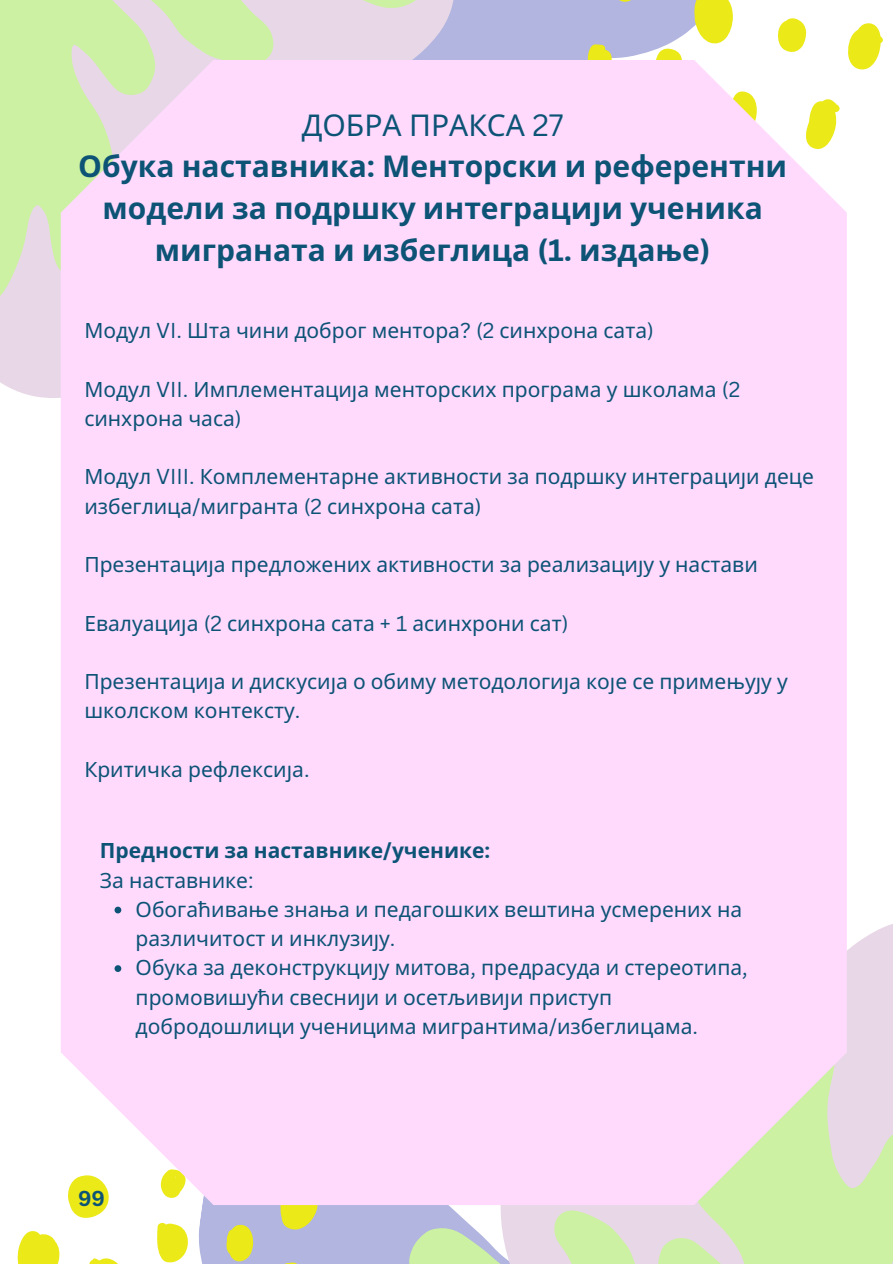
<style>
.page{position:relative;width:893px;height:1264px;background:#fff}
.page>*{position:absolute;margin:0;border:0;box-sizing:border-box;transform-origin:0 0}
.t1{font:700 30px/41.7px "Noto Sans";color:#0c5376;text-align:center}
.t2{font:21px/29.2px "Noto Sans";color:#0c5376}
.t3{font:700 21px "Noto Sans";color:#0c5376}
.t4{font:700 21px "Canva Sans";color:#0c5376}
.s1{font-weight:400}
.s2{font-family:"Canva Sans";font-weight:400}
.s3{font-family:"Canva Sans"}
</style>
<div class="page">
<svg style="left:846px;top:884px;width:46px;height:74px"></svg>
<svg style="left:804px;top:958px;width:88px;height:305px;background:#dce2ca"></svg>
<div style="left:479px;top:0;width:108px;height:60px;background:#b1b5df"></div>
<svg style="left:360px;top:1204px;width:444px;height:59px;background:#d3ddcb"></svg>
<svg style="left:263px;top:0;width:216px;height:60px;background:#dcd2e2"></svg>
<svg style="left:0;top:0;width:263px;height:352px;background:#d3eab5"></svg>
<svg style="left:17px;top:1204px;width:314px;height:59px"></svg>
<svg style="left:587px;top:0;width:296px;height:70px"></svg>
<div style="left:61px;top:60px;width:785px;height:1144px;background:#ffdafd"></div>
<svg style="left:114px;top:906px;width:7px;height:7px"></svg>
<svg style="left:114px;top:965px;width:7px;height:6px"></svg>
<p class="t1" style="left:78px;top:103px;width:710px"><span class="s1">ДОБРА ПРАКСА</span> <span class="s2">27<br></span>Обука наставника<span class="s3">:</span> Менторски и референтни модели за подршку интеграцији ученика миграната и избеглица <span class="s3">(1.</span> издање<span class="s3">)</span></p>
<p class="t2" style="left:84px;top:315px;width:571px">Модул <span class="s3">VI.</span> Шта чини доброг ментора<span class="s3">? (2</span> синхрона сата<span class="s3">)</span></p>
<p class="t2" style="left:84px;top:374px;width:657px">Модул <span class="s3">VII.</span> Имплементација менторских програма у школама <span class="s3">(2 </span>синхрона часа<span class="s3">)</span></p>
<p class="t2" style="left:84px;top:461px;width:731px">Модул <span class="s3">VIII.</span> Комплементарне активности за подршку интеграцији деце избеглица<span class="s3">/</span>мигранта <span class="s3">(2</span> синхрона сата<span class="s3">)</span></p>
<p class="t2" style="left:84px;top:549px;width:675px">Презентација предложених активности за реализацију у настави</p>
<p class="t2" style="left:84px;top:608px;width:485px">Евалуација <span class="s3">(2</span> синхрона сата <span class="s3">+ 1</span> асинхрони сат<span class="s3">)</span></p>
<h1 class="t2" style="left:84px;top:666px;width:705px">Презентација и дискусија о обиму методологија које се примењују у</h1>
<p class="t2" style="left:84px;top:695px;width:217px">школском контексту<span class="s3">.</span></p>
<p class="t2" style="left:84px;top:754px;width:227px">Критичка рефлексија<span class="s3">.</span></p>
<p class="t3" style="left:100px;top:835px;width:392px">Предности за наставнике<span class="s3">/</span>ученике<span class="s3">:</span></p>
<p class="t2" style="left:100px;top:864px;width:155px">За наставнике<span class="s3">:</span></p>
<p class="t2" style="left:136px;top:894px;width:608px">Обогаћивање знања и педагошких вештина усмерених на различитост и инклузију<span class="s3">.</span></p>
<p class="t2" style="left:136px;top:952px;width:613px">Обука за деконструкцију митова<span class="s3">,</span> предрасуда и стереотипа<span class="s3">, </span>промовишући свеснији и осетљивији приступ</p>
<p class="t2" style="left:136px;top:1011px;width:564px">добродошлици ученицима мигрантима<span class="s3">/</span>избеглицама<span class="s3">.</span></p>
<p class="t4" style="left:78px;top:1183px;width:29px">99</p>
</div>
